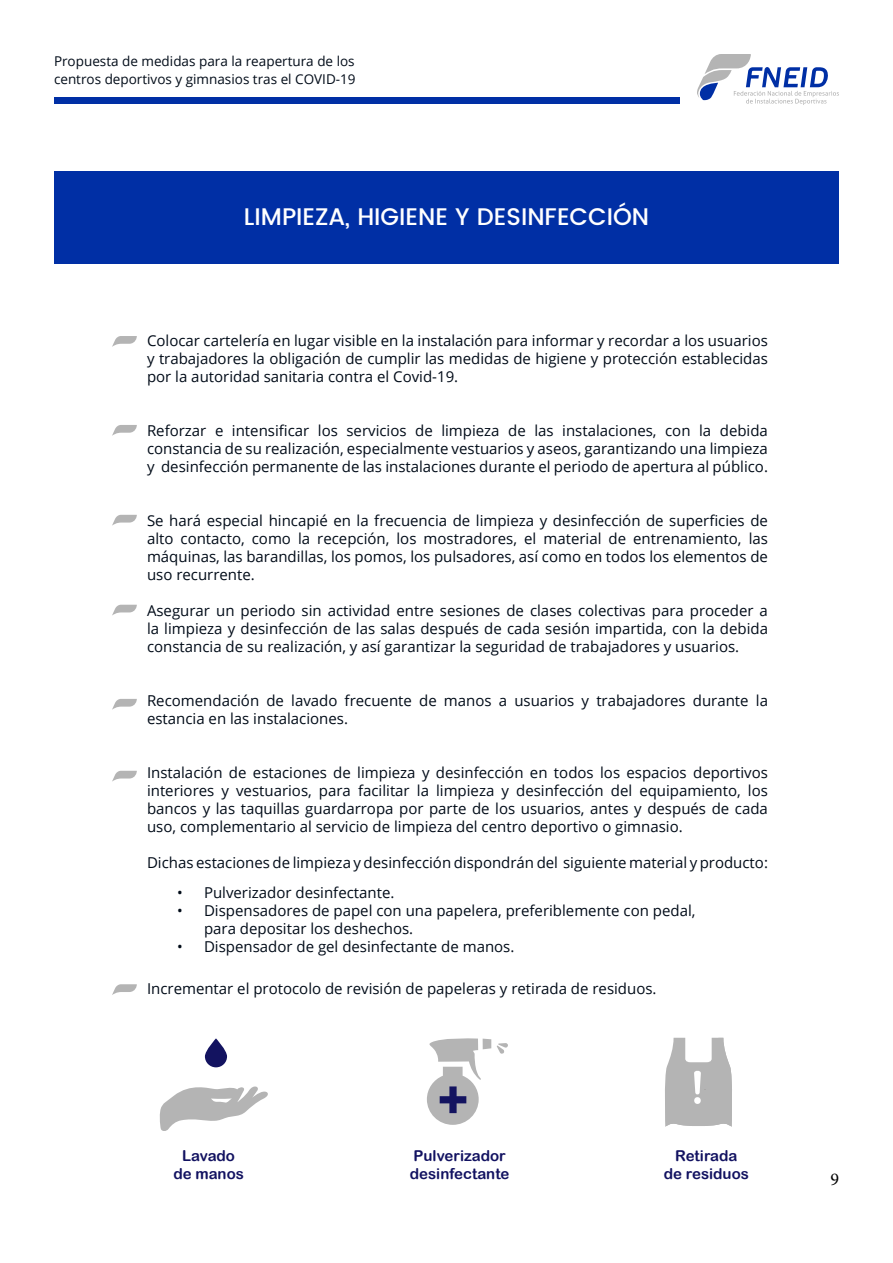
<style>
.page{position:relative;width:893px;height:1263px;background:#fff}
.page>*{position:absolute;margin:0;border:0;box-sizing:border-box;transform-origin:0 0}
.t1{font:500 24px "Poppins";color:#fff}
.t2{font:18px "Minion Pro";color:#000}
.t3{font:15px/18px "Open Sans";color:#000b18;text-align:justify}
.t4{font:15px/18px "Arial Rounded MT Bold";color:#121261;text-align:center}
.t5{font:13.5px/18px "Open Sans";color:#000b18}
</style>
<div class="page">
<div style="left:54px;top:171px;width:785px;height:93px;background:#002fa5"></div>
<svg style="left:697px;top:54px;width:142px;height:51px"></svg>
<div style="left:54px;top:98px;width:626px;height:6px;background:#002fa5"></div>
<svg style="left:112px;top:336px;width:25px;height:11px"></svg>
<svg style="left:112px;top:425px;width:25px;height:11px"></svg>
<svg style="left:112px;top:771px;width:25px;height:10px"></svg>
<svg style="left:112px;top:699px;width:25px;height:11px"></svg>
<svg style="left:112px;top:605px;width:25px;height:10px"></svg>
<svg style="left:112px;top:984px;width:25px;height:11px"></svg>
<svg style="left:112px;top:515px;width:25px;height:11px"></svg>
<svg style="left:205px;top:1038px;width:22px;height:29px"></svg>
<svg style="left:427px;top:1038px;width:64px;height:87px"></svg>
<svg style="left:497px;top:1043px;width:11px;height:11px"></svg>
<svg style="left:665px;top:1038px;width:67px;height:89px"></svg>
<svg style="left:159px;top:1086px;width:109px;height:45px"></svg>
<p class="t5" style="left:54px;top:52px;width:303px">Propuesta de medidas para la reapertura de los centros deportivos y gimnasios tras el COVID-19</p>
<h1 class="t1" style="left:244px;top:199px;width:407px">LIMPIEZA, HIGIENE Y DESINFECCIÓN</h1>
<p class="t3" style="left:147px;top:331px;width:622px">Colocar cartelería en lugar visible en la instalación para informar y recordar a los usuarios y trabajadores la obligación de cumplir las medidas de higiene y protección establecidas por la autoridad sanitaria contra el Covid-19.</p>
<p class="t3" style="left:147px;top:421px;width:622px">Reforzar e intensificar los servicios de limpieza de las instalaciones, con la debida constancia de su realización, especialmente vestuarios y aseos, garantizando una limpieza y desinfección permanente de las instalaciones durante el periodo de apertura al público.</p>
<p class="t3" style="left:147px;top:511px;width:622px">Se hará especial hincapié en la frecuencia de limpieza y desinfección de superficies de alto contacto, como la recepción, los mostradores, el material de entrenamiento, las máquinas, las barandillas, los pomos, los pulsadores, así como en todos los elementos de uso recurrente.</p>
<p class="t3" style="left:147px;top:601px;width:622px">Asegurar un periodo sin actividad entre sesiones de clases colectivas para proceder a la limpieza y desinfección de las salas después de cada sesión impartida, con la debida constancia de su realización, y así garantizar la seguridad de trabajadores y usuarios.</p>
<p class="t3" style="left:147px;top:691px;width:622px">Recomendación de lavado frecuente de manos a usuarios y trabajadores durante la estancia en las instalaciones.</p>
<p class="t3" style="left:147px;top:763px;width:622px">Instalación de estaciones de limpieza y desinfección en todos los espacios deportivos interiores y vestuarios, para facilitar la limpieza y desinfección del equipamiento, los bancos y las taquillas guardarropa por parte de los usuarios, antes y después de cada uso, complementario al servicio de limpieza del centro deportivo o gimnasio.</p>
<p class="t3" style="left:147px;top:853px;width:622px">Dichas estaciones de limpieza y desinfección dispondrán del siguiente material y producto:</p>
<p class="t3" style="left:177px;top:883px;width:219px">• Pulverizador desinfectante.</p>
<p class="t3" style="left:204px;top:901px;width:493px;text-indent:-27px">• Dispensadores de papel con una papelera, preferiblemente con pedal, para depositar los deshechos.</p>
<p class="t3" style="left:177px;top:937px;width:339px">• Dispensador de gel desinfectante de manos.</p>
<p class="t3" style="left:147px;top:979px;width:511px">Incrementar el protocolo de revisión de papeleras y retirada de residuos.</p>
<p class="t4" style="left:173px;top:1146px;width:72px">Lavado de manos</p>
<p class="t4" style="left:410px;top:1146px;width:101px;text-align:left">Pulverizador desinfectante</p>
<p class="t4" style="left:664px;top:1146px;width:86px">Retirada<br>de residuos</p>
<p class="t2" style="left:830px;top:1167px;width:10px">9</p>
</div>
